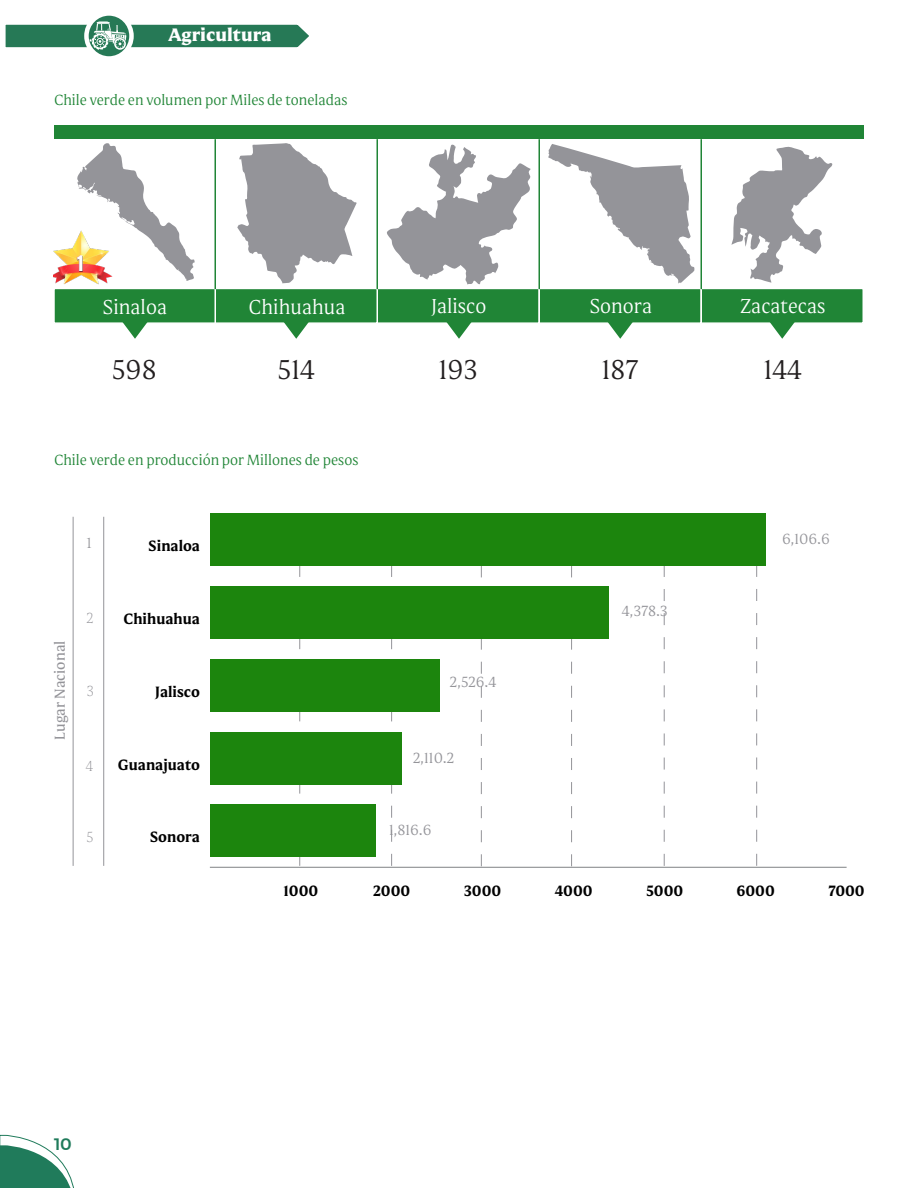
<style>
.page{position:relative;width:918px;height:1188px;background:#fff}
.page>*{position:absolute;margin:0;border:0;box-sizing:border-box;transform-origin:0 0}
.t1{font:300 27.75px "Mestiza";letter-spacing:-.005em;color:#231f20}
.t2{font:300 20.55px "Mestiza";color:#fff}
.t3{font:900 18px "Mestiza";color:#fff}
.t4{font:18px "Anton";color:#fff}
.t5{font:500 16.5px "Montserrat";color:#207b5b}
.t6{font:300 15px "Mestiza";color:#208536}
.t7{font:700 15px "Mestiza";color:#000}
.t8{font:300 15px "Mestiza";color:#949499}
.t9{font:200 15px "Mestiza";color:#949499}
.t10{font:200 15px "Mestiza";color:#949499;scale:1.45 1}
.t11{font:14.55px "Mestiza";color:#949499}
</style>
<div class="page">
<svg style="left:0;top:1135px;width:74px;height:53px"></svg>
<svg style="left:86px;top:13px;width:46px;height:46px"></svg>
<div style="left:84px;top:11px;width:50px;height:50px;border:4px solid #fff;border-radius:50%"></div>
<svg style="left:5px;top:18px;width:304px;height:36px"></svg>
<div style="left:53px;top:288px;width:164px;height:36px;background:#208536;border:2px solid #fff"></div>
<div style="left:376px;top:288px;width:164px;height:36px;background:#208536;border:2px solid #fff"></div>
<div style="left:214px;top:288px;width:164px;height:36px;background:#208536;border:2px solid #fff"></div>
<div style="left:538px;top:288px;width:164px;height:36px;background:#208536;border:2px solid #fff"></div>
<div style="left:700px;top:288px;width:164px;height:36px;background:#208536;border:2px solid #fff"></div>
<svg style="left:121px;top:321px;width:28px;height:18px"></svg>
<svg style="left:445px;top:321px;width:28px;height:18px"></svg>
<svg style="left:283px;top:321px;width:27px;height:18px"></svg>
<svg style="left:607px;top:321px;width:27px;height:18px"></svg>
<svg style="left:769px;top:321px;width:27px;height:18px"></svg>
<div style="left:54px;top:126px;width:810px;height:13px;background:#208536"></div>
<hr style="left:214px;top:139px;width:2px;height:150px;background:#208536">
<hr style="left:376px;top:139px;width:2px;height:150px;background:#208536">
<hr style="left:538px;top:139px;width:2px;height:150px;background:#208536">
<hr style="left:700px;top:139px;width:2px;height:150px;background:#208536">
<img style="left:54px;top:239px;width:54px;height:46px">
<div style="left:76px;top:256px;width:7px;height:16px;background:#d1232a;opacity:.75"></div>
<svg style="left:77px;top:143px;width:118px;height:138px"></svg>
<svg style="left:387px;top:144px;width:144px;height:141px"></svg>
<svg style="left:548px;top:144px;width:147px;height:140px"></svg>
<svg style="left:237px;top:143px;width:120px;height:140px"></svg>
<svg style="left:731px;top:147px;width:102px;height:136px"></svg>
<svg style="left:299px;top:566px;width:1px;height:300px"></svg>
<svg style="left:756px;top:566px;width:1px;height:300px"></svg>
<svg style="left:664px;top:566px;width:1px;height:300px"></svg>
<svg style="left:571px;top:566px;width:1px;height:300px"></svg>
<svg style="left:391px;top:566px;width:1px;height:300px"></svg>
<svg style="left:481px;top:566px;width:1px;height:300px"></svg>
<hr style="left:103px;top:517px;width:1px;height:349px;background:#949499">
<hr style="left:73px;top:517px;width:1px;height:349px;background:#949499">
<hr style="left:210px;top:867px;width:637px;height:1px;background:#808285">
<div style="left:210px;top:513px;width:555px;height:53px;background:#1c850d"></div>
<div style="left:210px;top:586px;width:398px;height:53px;background:#1c850d"></div>
<div style="left:210px;top:659px;width:230px;height:52px;background:#1c850d"></div>
<div style="left:210px;top:732px;width:192px;height:52px;background:#1c850d"></div>
<div style="left:210px;top:805px;width:165px;height:52px;background:#1c850d"></div>
<p class="t3" style="left:168px;top:21px;width:105px">Agricultura</p>
<p class="t6" style="left:54px;top:90px;width:295px">Chile verde en volumen por Miles de toneladas</p>
<p class="t4" style="left:77px;top:255px;width:7px">1</p>
<p class="t2" style="left:103px;top:294px;width:66px">Sinaloa</p>
<p class="t2" style="left:249px;top:294px;width:98px">Chihuahua</p>
<p class="t2" style="left:431px;top:293px;width:57px">Jalisco</p>
<p class="t2" style="left:590px;top:293px;width:64px">Sonora</p>
<p class="t2" style="left:740px;top:293px;width:87px">Zacatecas</p>
<p class="t1" style="left:112px;top:351px;width:47px">598</p>
<p class="t1" style="left:278px;top:351px;width:39px">514</p>
<p class="t1" style="left:439px;top:351px;width:40px">193</p>
<p class="t1" style="left:602px;top:351px;width:38px">187</p>
<p class="t1" style="left:764px;top:351px;width:40px">144</p>
<p class="t6" style="left:54px;top:449px;width:306px">Chile verde en producción por Millones de pesos</p>
<p class="t10" style="left:86px;top:534px;width:6px">1</p>
<p class="t11" style="left:50px;top:740px;width:101px;rotate:-90deg">Lugar Nacional</p>
<p class="t9" style="left:87px;top:608px;width:9px">2</p>
<p class="t9" style="left:87px;top:682px;width:9px">3</p>
<p class="t9" style="left:86px;top:756px;width:9px">4</p>
<p class="t9" style="left:86px;top:828px;width:9px">5</p>
<p class="t7" style="left:149px;top:535px;width:53px">Sinaloa</p>
<p class="t7" style="left:124px;top:608px;width:78px">Chihuahua</p>
<p class="t7" style="left:155px;top:680px;width:46px">Jalisco</p>
<p class="t7" style="left:118px;top:753px;width:84px">Guanajuato</p>
<p class="t7" style="left:150px;top:826px;width:51px">Sonora</p>
<p class="t8" style="left:450px;top:672px;width:48px">2,526.4</p>
<p class="t8" style="left:413px;top:747px;width:43px">2,110.2</p>
<p class="t8" style="left:389px;top:820px;width:44px">1,816.6</p>
<p class="t8" style="left:622px;top:601px;width:47px">4,378.3</p>
<p class="t8" style="left:782px;top:529px;width:49px">6,106.6</p>
<p class="t5" style="left:54px;top:1131px;width:19px">10</p>
<p class="t7" style="left:283px;top:880px;width:36px">1000</p>
<p class="t7" style="left:373px;top:880px;width:39px">2000</p>
<p class="t7" style="left:464px;top:880px;width:39px">3000</p>
<p class="t7" style="left:555px;top:880px;width:39px">4000</p>
<p class="t7" style="left:646px;top:880px;width:39px">5000</p>
<p class="t7" style="left:736px;top:880px;width:40px">6000</p>
<p class="t7" style="left:828px;top:880px;width:38px">7000</p>
</div>
